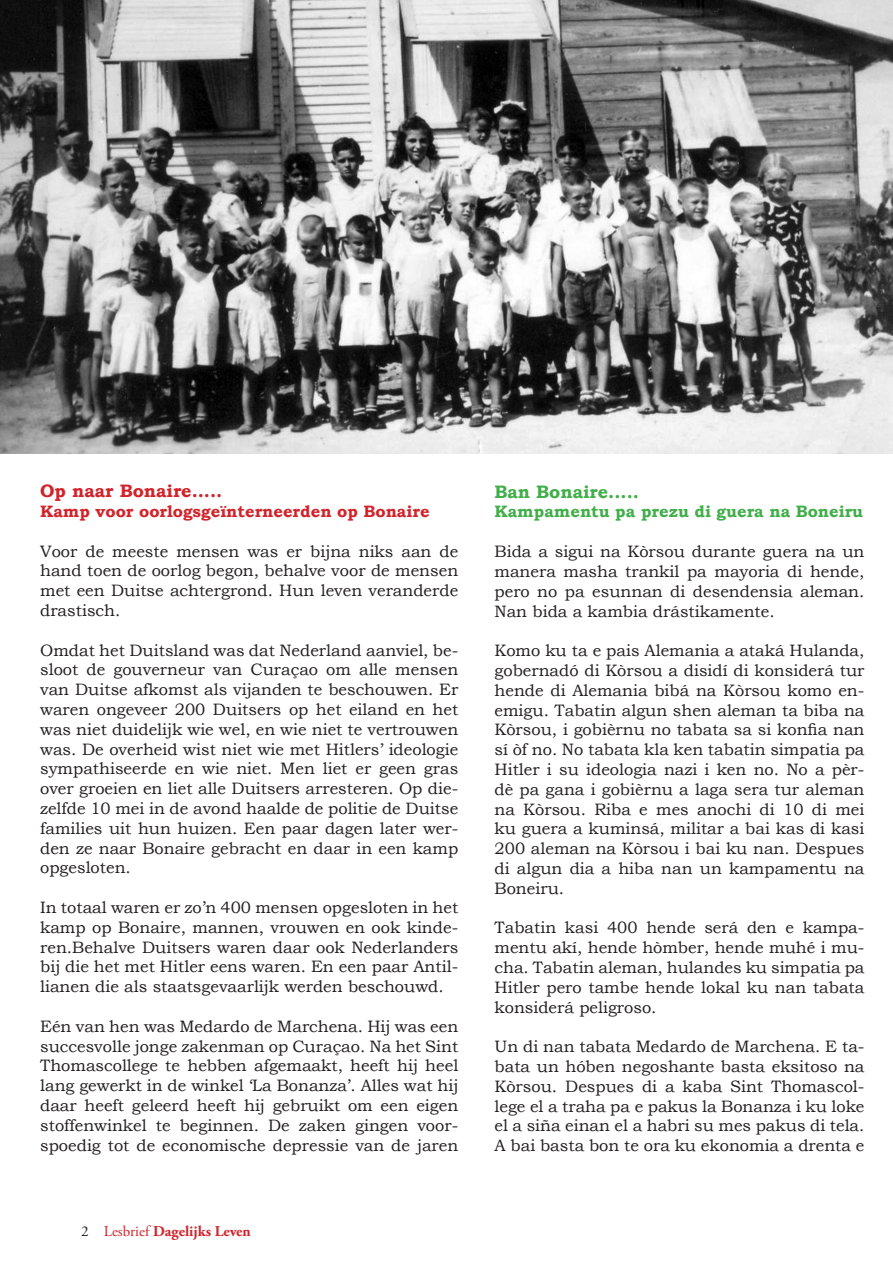
<style>
.page{position:relative;width:893px;height:1263px;background:#fff}
.page>*{position:absolute;margin:0;border:0;box-sizing:border-box;transform-origin:0 0}
.t1{font:700 18px "Bookman Old Style";color:#d1232a}
.t2{font:700 18px "Bookman Old Style";color:#40ae49}
.t3{font:16.5px/19.8px "Bookman Old Style";color:#231f20;text-align:justify}
.t4{font:700 16.5px "Bookman Old Style";color:#d1232a}
.t5{font:700 16.5px "Bookman Old Style";color:#40ae49}
.t6{font:700 15px "Adobe Garamond Pro";color:#d1232a}
.s1{font-weight:400;color:#231f20}
.s2{font-weight:400}
</style>
<div class="page">
<img style="left:0;top:0;width:893px;height:453px">
<p class="t1" style="left:40px;top:478px;width:184px">Op naar Bonaire.....</p>
<p class="t4" style="left:40px;top:499px;width:391px">Kamp voor oorlogsgeïnterneerden op Bonaire</p>
<p class="t3" style="left:40px;top:541px;width:420px">Voor de meeste mensen was er bijna niks aan de hand toen de oorlog begon, behalve voor de mensen met een Duitse achtergrond. Hun leven veranderde drastisch.</p>
<p class="t3" style="left:40px;top:640px;width:420px">Omdat het Duitsland was dat Nederland aanviel, be&shy;sloot de gouverneur van Curaçao om alle mensen van Duitse afkomst als vijanden te beschouwen. Er waren ongeveer 200 Duitsers op het eiland en het was niet duidelijk wie wel, en wie niet te vertrouwen was. De overheid wist niet wie met Hitlers’ ideologie sympathiseerde en wie niet. Men liet er geen gras over groeien en liet alle Duitsers arresteren. Op die&shy;zelfde 10 mei in de avond haalde de politie de Duitse families uit hun huizen. Een paar dagen later wer&shy;den ze naar Bonaire gebracht en daar in een kamp opgesloten.</p>
<p class="t3" style="left:40px;top:897px;width:420px">In totaal waren er zo’n 400 mensen opgesloten in het kamp op Bonaire, mannen, vrouwen en ook kinde&shy;ren.Behalve Duitsers waren daar ook Nederlanders bij die het met Hitler eens waren. En een paar Antil&shy;lianen die als staatsgevaarlijk werden beschouwd.</p>
<p class="t3" style="left:40px;top:1016px;width:420px">Eén van hen was Medardo de Marchena. Hij was een succesvolle jonge zakenman op Curaçao. Na het Sint Thomascollege te hebben afgemaakt, heeft hij heel lang gewerkt in de winkel ‘La Bonanza’. Alles wat hij daar heeft geleerd heeft hij gebruikt om een eigen stoffenwinkel te beginnen. De zaken gingen voor&shy;spoedig tot de economische depressie van de jaren</p>
<p class="t6" style="left:81px;top:1223px;width:171px"><span class="s1">2</span> <span class="s2">Lesbrief</span> Dagelijks Leven</p>
<p class="t2" style="left:494px;top:478px;width:146px">Ban Bonaire.....</p>
<p class="t5" style="left:494px;top:500px;width:370px">Kampamentu pa prezu di guera na Boneiru</p>
<p class="t3" style="left:494px;top:542px;width:371px">Bida a sigui na Kòrsou durante guera na un manera masha trankil pa mayoria di hende, pero no pa esunnan di desendensia aleman.<br>Nan bida a kambia drástikamente.</p>
<p class="t3" style="left:494px;top:641px;width:371px">Komo ku ta e pais Alemania a ataká Hulanda, gobernadó di Kòrsou a disidí di konsiderá tur hende di Alemania bibá na Kòrsou komo en&shy;emigu. Tabatin algun shen aleman ta biba na Kòrsou, i gobièrnu no tabata sa si konfia nan sí òf no. No tabata kla ken tabatin simpatia pa Hitler i su ideologia nazi i ken no. No a pèr&shy;dè pa gana i gobièrnu a laga sera tur aleman na Kòrsou. Riba e mes anochi di 10 di mei ku guera a kuminsá, militar a bai kas di kasi 200 aleman na Kòrsou i bai ku nan. Despues di algun dia a hiba nan un kampamentu na Boneiru.</p>
<p class="t3" style="left:494px;top:918px;width:371px">Tabatin kasi 400 hende será den e kampa&shy;mentu akí, hende hòmber, hende muhé i mu&shy;cha. Tabatin aleman, hulandes ku simpatia pa Hitler pero tambe hende lokal ku nan tabata konsiderá peligroso.</p>
<p class="t3" style="left:494px;top:1037px;width:371px">Un di nan tabata Medardo de Marchena. E ta&shy;bata un hóben negoshante basta eksitoso na Kòrsou. Despues di a kaba Sint Thomascol&shy;lege el a traha pa e pakus la Bonanza i ku loke el a siña einan el a habri su mes pakus di tela.<br>A bai basta bon te ora ku ekonomia a drenta e</p>
</div>
